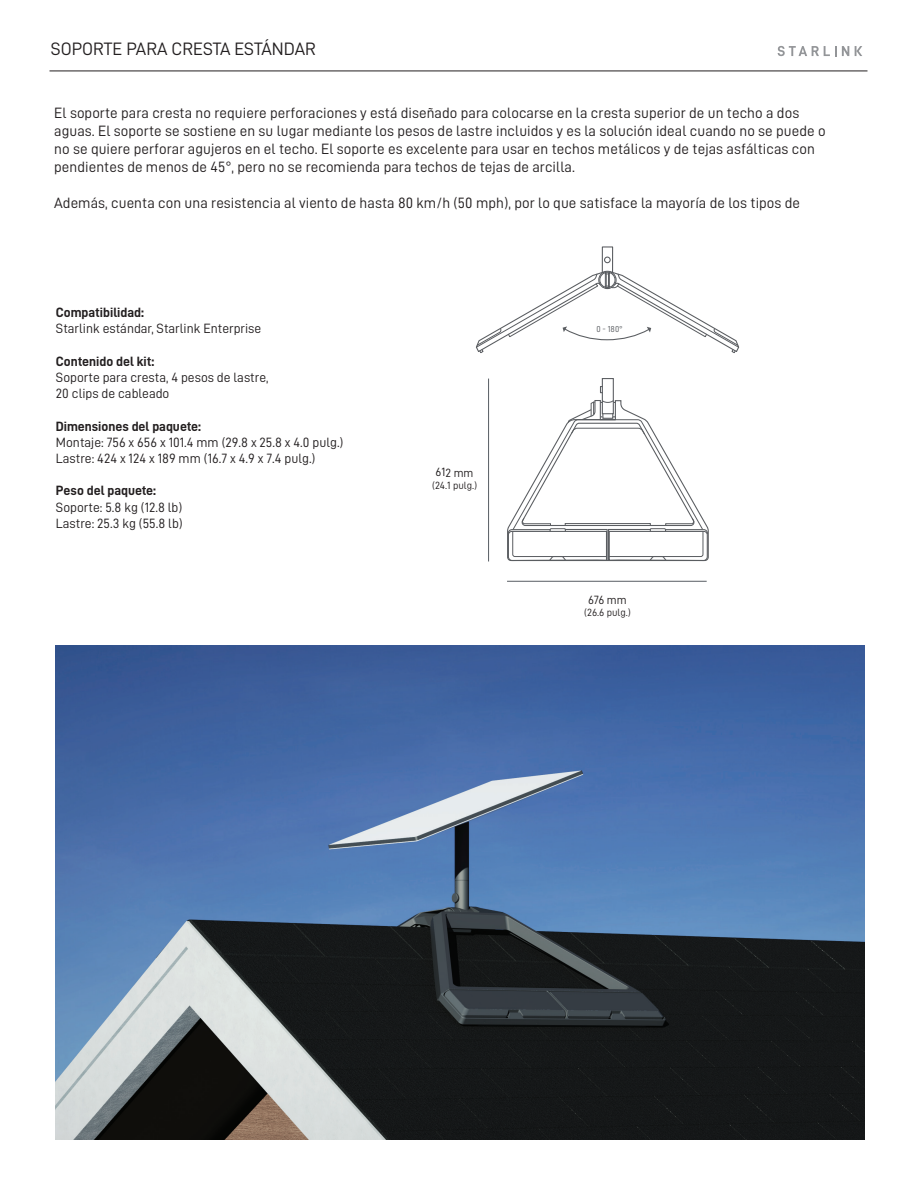
<style>
.page{position:relative;width:918px;height:1188px;background:#fff}
.page>*{position:absolute;margin:0;border:0;box-sizing:border-box;transform-origin:0 0}
.t1{font:18px "D DIN";color:#231f20}
.t2{font:15px/18px "D DIN";letter-spacing:.005em;color:#231f20}
.t3{font:13.5px/16.2px "D DIN";color:#231f20}
.t4{font:13.5px "D DIN Bold";color:#231f20}
.t5{font:12px "D DIN";color:#211d1e}
.t6{font:12px "D DIN";color:#231f20}
.t7{font:10.5px "D DIN";letter-spacing:-.005em;color:#211d1e}
.t8{font:10.5px "D DIN";letter-spacing:-.005em;color:#231f20}
.t9{font:8.7px "D DIN";color:#5a5d61}
</style>
<div class="page">
<svg style="left:778px;top:46px;width:71px;height:10px"></svg>
<svg style="left:855px;top:46px;width:7px;height:10px"></svg>
<hr style="left:50px;top:71px;width:817px;height:1px;background:#231f20">
<img style="left:56px;top:646px;width:809px;height:493px">
<hr style="left:488px;top:379px;width:1px;height:182px;background:#575d63">
<hr style="left:507px;top:581px;width:200px;height:1px;background:#575d63">
<div style="left:602px;top:246px;width:11px;height:27px;border:1px solid #5a5d61"></div>
<svg style="left:476px;top:270px;width:264px;height:83px"></svg>
<div style="left:604px;top:257px;width:7px;height:6px;border:1px solid #5a5d61;border-radius:50%"></div>
<div style="left:602px;top:378px;width:12px;height:36px;border:1px solid #5a5d61"></div>
<svg style="left:507px;top:399px;width:202px;height:163px"></svg>
<svg style="left:600px;top:386px;width:3px;height:7px"></svg>
<p class="t1" style="left:51px;top:39px;width:267px">SOPORTE PARA CRESTA ESTÁNDAR</p>
<p class="t2" style="left:54px;top:103px;width:773px">El soporte para cresta no requiere perforaciones y está diseñado para colocarse en la cresta superior de un techo a dos aguas. El soporte se sostiene en su lugar mediante los pesos de lastre incluidos y es la solución ideal cuando no se puede o no se quiere perforar agujeros en el techo. El soporte es excelente para usar en techos metálicos y de tejas asfálticas con pendientes de menos de 45°, pero no se recomienda para techos de tejas de arcilla.</p>
<p class="t2" style="left:54px;top:193px;width:747px">Además, cuenta con una resistencia al viento de hasta 80 km/h (50 mph), por lo que satisface la mayoría de los tipos de</p>
<p class="t4" style="left:56px;top:305px;width:90px">Compatibilidad:</p>
<p class="t3" style="left:56px;top:320px;width:207px">Starlink estándar, Starlink Enterprise</p>
<p class="t4" style="left:56px;top:354px;width:100px">Contenido del kit:</p>
<p class="t3" style="left:56px;top:369px;width:214px">Soporte para cresta, 4 pesos de lastre,<br>20 clips de cableado</p>
<p class="t4" style="left:56px;top:418px;width:147px">Dimensiones del paquete:</p>
<p class="t3" style="left:56px;top:434px;width:289px">Montaje: 756 x 656 x 101.4 mm (29.8 x 25.8 x 4.0 pulg.)<br>Lastre: 424 x 124 x 189 mm (16.7 x 4.9 x 7.4 pulg.)</p>
<p class="t4" style="left:56px;top:483px;width:102px">Peso del paquete:</p>
<p class="t3" style="left:56px;top:499px;width:128px">Soporte: 5.8 kg (12.8 lb)<br>Lastre: 25.3 kg (55.8 lb)</p>
<p class="t5" style="left:436px;top:466px;width:39px">612 mm</p>
<p class="t7" style="left:432px;top:480px;width:47px">(24.1 pulg.)</p>
<p class="t9" style="left:596px;top:324px;width:28px">0 - 180°</p>
<p class="t6" style="left:588px;top:593px;width:40px">676 mm</p>
<p class="t8" style="left:584px;top:607px;width:48px">(26.6 pulg.)</p>
</div>
